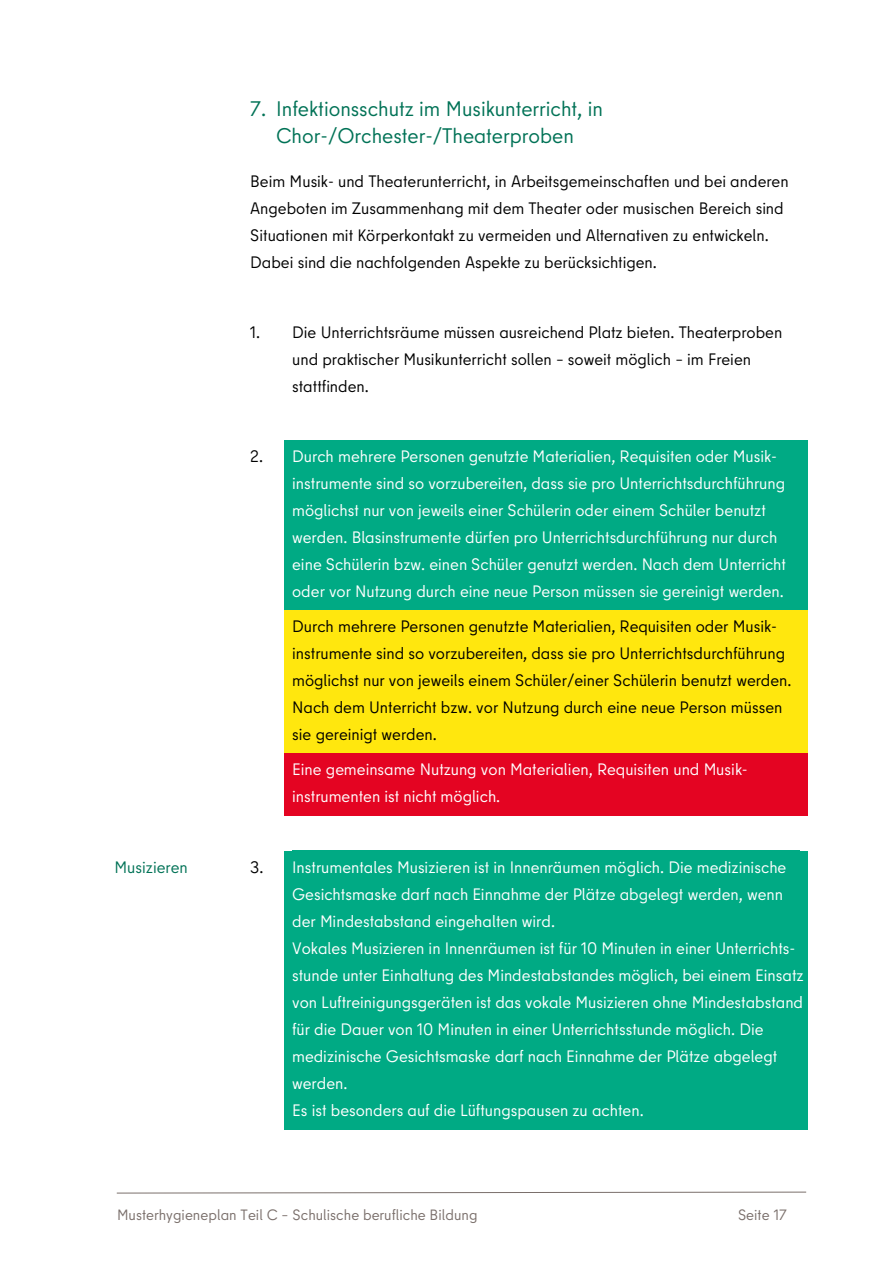
<style>
.page{position:relative;width:893px;height:1263px;background:#fff}
.page>*{position:absolute;margin:0;border:0;box-sizing:border-box;transform-origin:0 0}
.t1{font:21px/27px "Berlin Type";color:#007256;text-align:center}
.t2{font:16.5px/27px "Berlin Type";color:#fff}
.t3{font:16.5px/27px "Berlin Type";color:#000}
.t4{font:16.5px "Berlin Type";color:#007256}
.t5{font:15px "Berlin Type";letter-spacing:.005em;color:#7a6f6b}
</style>
<div class="page">
<svg style="left:116px;top:1192px;width:691px;height:1px"></svg>
<div style="left:284px;top:440px;width:524px;height:171px;background:#00aa84"></div>
<div style="left:284px;top:611px;width:524px;height:143px;background:#ffe70e"></div>
<div style="left:284px;top:754px;width:524px;height:62px;background:#e40422"></div>
<div style="left:284px;top:851px;width:524px;height:278px;background:#00aa84"></div>
<p class="t1" style="left:250px;top:95px;width:354px">7. Infektionsschutz im Musikunterricht, in<br>Chor-/Orchester-/Theaterproben</p>
<p class="t3" style="left:250px;top:168px;width:540px">Beim Musik- und Theaterunterricht, in Arbeitsgemeinschaften und bei anderen Angeboten im Zusammenhang mit dem Theater oder musischen Bereich sind Situationen mit Körperkontakt zu vermeiden und Alternativen zu entwickeln.<br>Dabei sind die nachfolgenden Aspekte zu berücksichtigen.</p>
<p class="t3" style="left:250px;top:319px;width:11px">1.</p>
<p class="t3" style="left:292px;top:319px;width:492px">Die Unterrichtsräume müssen ausreichend Platz bieten. Theaterproben und praktischer Musikunterricht sollen – soweit möglich – im Freien stattfinden.</p>
<p class="t3" style="left:250px;top:443px;width:14px">2.</p>
<p class="t2" style="left:292px;top:443px;width:495px">Durch mehrere Personen genutzte Materialien, Requisiten oder Musik&shy;instrumente sind so vorzubereiten, dass sie pro Unterrichtsdurchführung möglichst nur von jeweils einer Schülerin oder einem Schüler benutzt werden. Blasinstrumente dürfen pro Unterrichtsdurchführung nur durch eine Schülerin bzw. einen Schüler genutzt werden. Nach dem Unterricht oder vor Nutzung durch eine neue Person müssen sie gereinigt werden.</p>
<p class="t3" style="left:292px;top:613px;width:501px">Durch mehrere Personen genutzte Materialien, Requisiten oder Musik&shy;instrumente sind so vorzubereiten, dass sie pro Unterrichtsdurchführung möglichst nur von jeweils einem Schüler/einer Schülerin benutzt werden.<br>Nach dem Unterricht bzw. vor Nutzung durch eine neue Person müssen sie gereinigt werden.</p>
<p class="t2" style="left:292px;top:756px;width:457px">Eine gemeinsame Nutzung von Materialien, Requisiten und Musik&shy;instrumenten ist nicht möglich.</p>
<p class="t4" style="left:114px;top:856px;width:75px">Musizieren</p>
<p class="t3" style="left:250px;top:853px;width:15px">3.</p>
<p class="t2" style="left:292px;top:853px;width:496px">Instrumentales Musizieren ist in Innenräumen möglich. Die medizinische<br>Gesichtsmaske darf nach Einnahme der Plätze abgelegt werden, wenn der Mindestabstand eingehalten wird.</p>
<p class="t2" style="left:292px;top:934px;width:513px">Vokales Musizieren in Innenräumen ist für 10 Minuten in einer Unterrichts&shy;stunde unter Einhaltung des Mindestabstandes möglich, bei einem Einsatz von Luftreinigungsgeräten ist das vokale Musizieren ohne Mindestabstand für die Dauer von 10 Minuten in einer Unterrichtsstunde möglich. Die medizinische Gesichtsmaske darf nach Einnahme der Plätze abgelegt werden.</p>
<p class="t2" style="left:292px;top:1096px;width:353px">Es ist besonders auf die Lüftungspausen zu achten.</p>
<p class="t5" style="left:117px;top:1205px;width:362px">Musterhygieneplan Teil C – Schulische berufliche Bildung</p>
<p class="t5" style="left:738px;top:1205px;width:50px">Seite 17</p>
</div>
